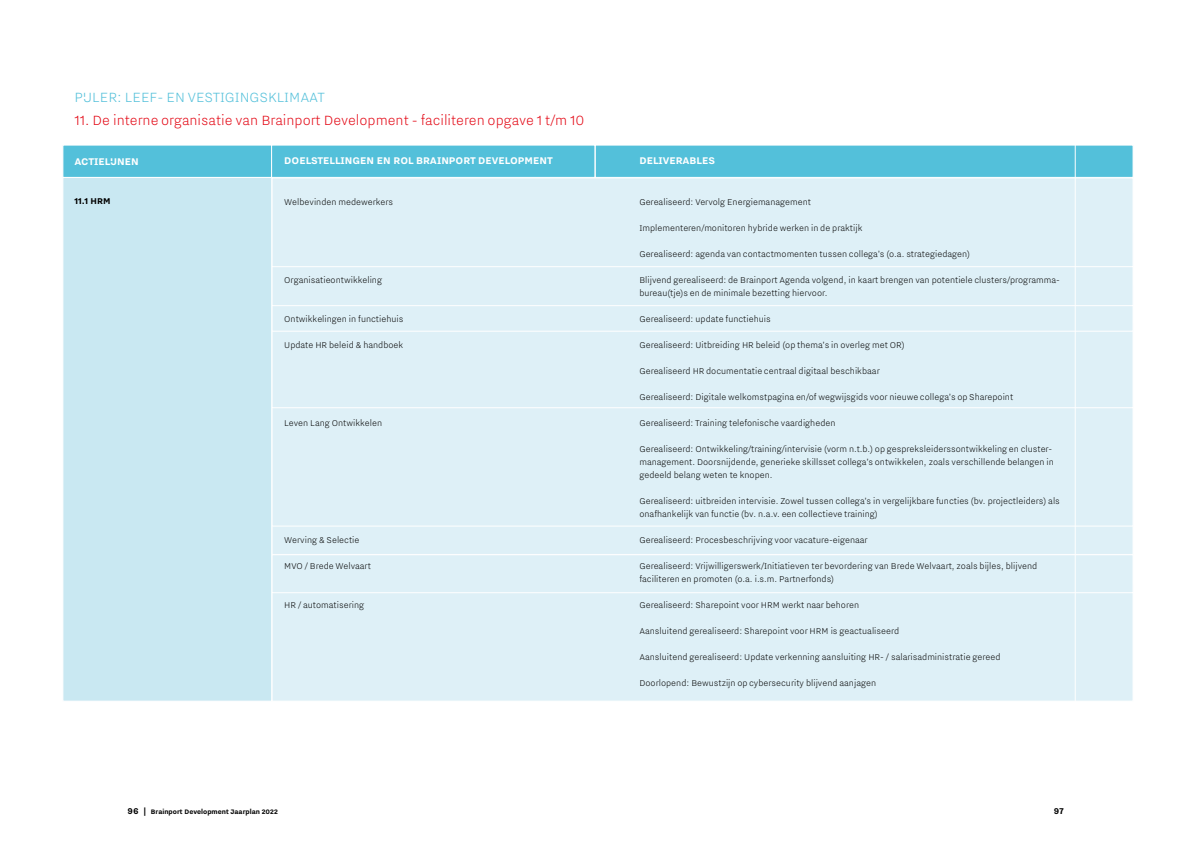
<style>
.page{position:relative;width:1191px;height:842px;background:#fff}
.page>*{position:absolute;margin:0;border:0;box-sizing:border-box;transform-origin:0 0}
.t1{font:300 16.5px "Nitti Eindhoven";color:#e30613}
.t2{font:300 16.5px "Nitti Eindhoven";color:#53c0da}
.t3{font:700 12px "Nitti Eindhoven";color:#fff}
.t4{font:300 10.4px/13px "Nitti Eindhoven";color:#000}
.t5{font:700 10.4px "Nitti Eindhoven";letter-spacing:-.005em;color:#000}
.t6{font:700 8px "Nitti Eindhoven";color:#000}
.s1{font-size:10.4px}
</style>
<div class="page">
<div style="left:271px;top:584px;width:862px;height:118px;background:#def0f7;border:1px solid #fff"></div>
<div style="left:271px;top:500px;width:862px;height:55px;background:#def0f7"></div>
<div style="left:271px;top:554px;width:862px;height:39px;background:#def0f7;border:1px solid #fff"></div>
<div style="left:271px;top:404px;width:862px;height:123px;background:#def0f7;border:1px solid #fff"></div>
<div style="left:271px;top:322px;width:862px;height:86px;background:#def0f7;border:1px solid #fff"></div>
<div style="left:271px;top:285px;width:862px;height:47px;background:#def0f7;border:1px solid #fff"></div>
<div style="left:271px;top:232px;width:862px;height:74px;background:#def0f7;border:1px solid #fff"></div>
<div style="left:271px;top:177px;width:862px;height:90px;background:#def0f7;border:1px solid #fff"></div>
<div style="left:62px;top:145px;width:210px;height:33px;background:#53c0da"></div>
<div style="left:62px;top:177px;width:210px;height:525px;background:#c9e8f2;border:1px solid #fff"></div>
<div style="left:271px;top:145px;width:324px;height:33px;background:#53c0da;border:1px solid #fff"></div>
<div style="left:595px;top:145px;width:538px;height:33px;background:#53c0da;border:1px solid #fff"></div>
<hr style="left:1074px;top:145px;width:1px;height:632px;background:#fff">
<h1 class="t2" style="left:74px;top:88px;width:252px">PIJLER: LEEF- EN VESTIGINGSKLIMAAT</h1>
<h1 class="t1" style="left:74px;top:111px;width:511px">11. De interne organisatie van Brainport Development - faciliteren opgave 1 t/m 10</h1>
<p class="t3" style="left:74px;top:155px;width:66px">ACTIELIJNEN</p>
<p class="t5" style="left:74px;top:195px;width:38px">11.1 HRM</p>
<p class="t3" style="left:284px;top:154px;width:270px">DOELSTELLINGEN EN ROL BRAINPORT DEVELOPMENT</p>
<p class="t3" style="left:639px;top:154px;width:77px">DELIVERABLES</p>
<p class="t4" style="left:284px;top:195px;width:110px">Welbevinden medewerkers</p>
<p class="t4" style="left:639px;top:195px;width:173px">Gerealiseerd: Vervolg Energiemanagement</p>
<p class="t4" style="left:639px;top:221px;width:224px">Implementeren/monitoren hybride werken in de praktijk</p>
<p class="t4" style="left:639px;top:247px;width:332px">Gerealiseerd: agenda van contactmomenten tussen collega’s (o.a. strategiedagen)</p>
<p class="t4" style="left:639px;top:273px;width:422px">Blijvend gerealiseerd: de Brainport Agenda volgend, in kaart brengen van potentiele clusters/programma&shy;bureau(tje)s en de minimale bezetting hiervoor.</p>
<p class="t4" style="left:639px;top:312px;width:133px">Gerealiseerd: update functiehuis</p>
<p class="t4" style="left:639px;top:338px;width:267px">Gerealiseerd: Uitbreiding HR beleid (op thema’s in overleg met OR)</p>
<p class="t4" style="left:639px;top:364px;width:242px">Gerealiseerd HR documentatie centraal digitaal beschikbaar</p>
<p class="t4" style="left:639px;top:390px;width:375px">Gerealiseerd: Digitale welkomstpagina en/of wegwijsgids voor nieuwe collega’s op Sharepoint</p>
<p class="t4" style="left:639px;top:416px;width:197px">Gerealiseerd: Training telefonische vaardigheden</p>
<p class="t4" style="left:639px;top:442px;width:416px">Gerealiseerd: Ontwikkeling/training/intervisie (vorm n.t.b.) op gespreksleiderssontwikkeling en cluster&shy;management. Doorsnijdende, generieke skillsset collega’s ontwikkelen, zoals verschillende belangen in gedeeld belang weten te knopen.</p>
<p class="t4" style="left:639px;top:494px;width:422px">Gerealiseerd: uitbreiden intervisie. Zowel tussen collega’s in vergelijkbare functies (bv. projectleiders) als onafhankelijk van functie (bv. n.a.v. een collectieve training)</p>
<p class="t4" style="left:639px;top:533px;width:230px">Gerealiseerd: Procesbeschrijving voor vacature-eigenaar</p>
<p class="t4" style="left:639px;top:559px;width:399px">Gerealiseerd: Vrijwilligerswerk/Initiatieven ter bevordering van Brede Welvaart, zoals bijles, blijvend faciliteren en promoten (o.a. i.s.m. Partnerfonds)</p>
<p class="t4" style="left:639px;top:598px;width:221px">Gerealiseerd: Sharepoint voor HRM werkt naar behoren</p>
<p class="t4" style="left:639px;top:624px;width:261px">Aansluitend gerealiseerd: Sharepoint voor HRM is geactualiseerd</p>
<p class="t4" style="left:639px;top:650px;width:362px">Aansluitend gerealiseerd: Update verkenning aansluiting HR- / salarisadministratie gereed</p>
<p class="t4" style="left:639px;top:676px;width:238px">Doorlopend: Bewustzijn op cybersecurity blijvend aanjagen</p>
<p class="t4" style="left:284px;top:273px;width:99px">Organisatieontwikkeling</p>
<p class="t4" style="left:284px;top:312px;width:121px">Ontwikkelingen in functiehuis</p>
<p class="t4" style="left:284px;top:338px;width:120px">Update HR beleid &amp; handboek</p>
<p class="t4" style="left:284px;top:416px;width:99px">Leven Lang Ontwikkelen</p>
<p class="t4" style="left:284px;top:533px;width:77px">Werving &amp; Selectie</p>
<p class="t4" style="left:284px;top:559px;width:88px">MVO / Brede Welvaart</p>
<p class="t4" style="left:284px;top:598px;width:81px">HR / automatisering</p>
<p class="t6" style="left:128px;top:807px;width:152px"><span class="s1">96 |</span> Brainport Development Jaarplan 2022</p>
<p class="t5" style="left:1053px;top:805px;width:11px">97</p>
</div>
